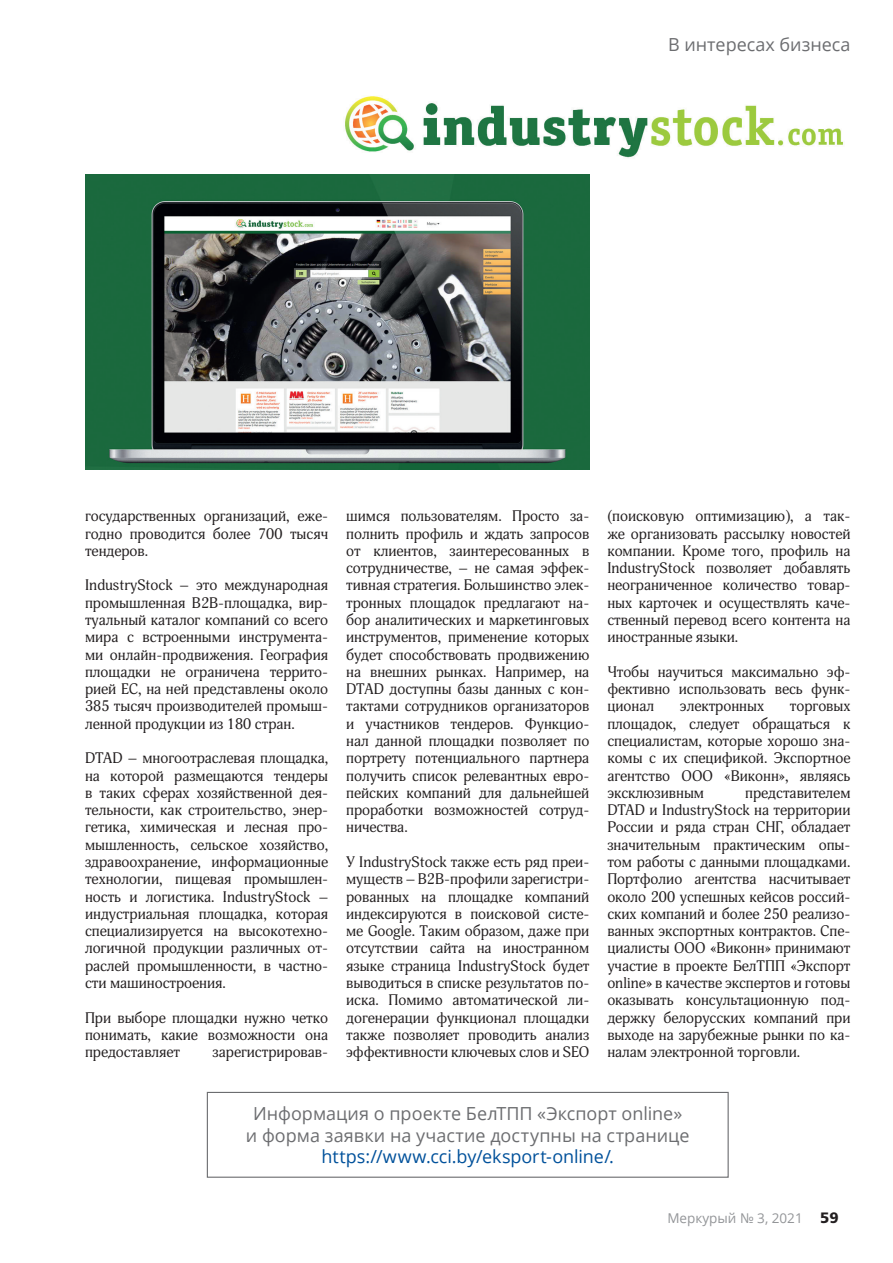
<style>
.page{position:relative;width:893px;height:1263px;background:#fff}
.page>*{position:absolute;margin:0;border:0;box-sizing:border-box;transform-origin:0 0}
.ПОДЗАГОЛОВОК_БОЛЬШОЙ{font:18px/21.6px "Open Sans";color:#6c6d70;text-align:center}
.ОСНОВНОЙ_ТЕКСТ{font:15px/17.2px "Adonis C";color:#231f20;text-align:justify}
.t1{font:13.5px "Open Sans";color:#939598}
.s1{color:#01519b}
.s2{font-family:"Free Set Bold C";font-size:15px;color:#231f20}
</style>
<div class="page">
<div style="left:207px;top:1092px;width:522px;height:86px;border:1px solid #6c6d70"></div>
<img style="left:85px;top:175px;width:504px;height:294px">
<img style="left:345px;top:96px;width:498px;height:62px">
<p class="ПОДЗАГОЛОВОК_БОЛЬШОЙ" style="left:668px;top:34px;width:184px">В интересах бизнеса</p>
<p class="ОСНОВНОЙ_ТЕКСТ" style="left:85px;top:508px;width:245px">государственных организаций, еже&shy;годно проводится более 700 тысяч тендеров.</p>
<p class="ОСНОВНОЙ_ТЕКСТ" style="left:85px;top:577px;width:245px">IndustryStock – это международная промышленная В2В-площадка, вир&shy;туальный каталог компаний со всего мира с встроенными инструмента&shy;ми онлайн-продвижения. География площадки не ограничена террито&shy;рией ЕС, на ней представлены около 385 тысяч производителей промыш&shy;ленной продукции из 180 стран.</p>
<p class="ОСНОВНОЙ_ТЕКСТ" style="left:85px;top:750px;width:245px">DTAD – многоотраслевая площадка, на которой размещаются тендеры в таких сферах хозяйственной дея&shy;тельности, как строительство, энер&shy;гетика, химическая и лесная про&shy;мышленность, сельское хозяйство, здравоохранение, информационные технологии, пищевая промышлен&shy;ность и логистика. IndustryStock – индустриальная площадка, которая специализируется на высокотехно&shy;логичной продукции различных от&shy;раслей промышленности, в частно&shy;сти машиностроения.</p>
<p class="ОСНОВНОЙ_ТЕКСТ" style="left:85px;top:1009px;width:245px">При выборе площадки нужно четко понимать, какие возможности она предоставляет</p>
<p class="ОСНОВНОЙ_ТЕКСТ" style="left:213px;top:1043px;width:117px">зарегистрировав-</p>
<p class="ОСНОВНОЙ_ТЕКСТ" style="left:346px;top:508px;width:245px">шимся пользователям. Просто за&shy;полнить профиль и ждать запросов от клиентов, заинтересованных в сотрудничестве, – не самая эффек&shy;тивная стратегия. Большинство элек&shy;тронных площадок предлагают на&shy;бор аналитических и маркетинговых инструментов, применение которых будет способствовать продвижению на внешних рынках. Например, на DTAD доступны базы данных с кон&shy;тактами сотрудников организаторов и участников тендеров. Функцио&shy;нал данной площадки позволяет по портрету потенциального партнера получить список релевантных евро&shy;пейских компаний для дальнейшей проработки возможностей сотруд&shy;ничества.</p>
<p class="ОСНОВНОЙ_ТЕКСТ" style="left:346px;top:853px;width:245px">У IndustryStock также есть ряд преи&shy;муществ – В2В-профили зарегистри&shy;рованных на площадке компаний индексируются в поисковой систе&shy;ме Google. Таким образом, даже при отсутствии сайта на иностранном языке страница IndustryStock будет выводиться в списке результатов по&shy;иска. Помимо автоматической ли&shy;догенерации функционал площадки также позволяет проводить анализ эффективности ключевых слов и SEO</p>
<p class="ОСНОВНОЙ_ТЕКСТ" style="left:607px;top:508px;width:245px">(поисковую оптимизацию), а так&shy;же организовать рассылку новостей компании. Кроме того, профиль на IndustryStock позволяет добавлять неограниченное количество товар&shy;ных карточек и осуществлять каче&shy;ственный перевод всего контента на иностранные языки.</p>
<p class="ОСНОВНОЙ_ТЕКСТ" style="left:607px;top:663px;width:245px">Чтобы научиться максимально эф&shy;фективно использовать весь функ&shy;ционал</p>
<p class="ОСНОВНОЙ_ТЕКСТ" style="left:607px;top:698px;width:245px;text-indent:183px">торговых площадок, следует обращаться к специалистам, которые хорошо зна&shy;комы с их спецификой. Экспортное агентство ООО «Виконн», являясь эксклюзивным</p>
<p class="ОСНОВНОЙ_ТЕКСТ" style="left:680px;top:698px;width:86px">электронных</p>
<p class="ОСНОВНОЙ_ТЕКСТ" style="left:607px;top:784px;width:245px;text-indent:138px">представителем DTAD и IndustryStock на территории России и ряда стран СНГ, обладает значительным практическим опы&shy;том работы с данными площадками.<br>Портфолио агентства насчитывает около 200 успешных кейсов россий&shy;ских компаний и более 250 реализо&shy;ванных экспортных контрактов. Спе&shy;циалисты ООО «Виконн» принимают участие в проекте БелТПП «Экспорт online» в качестве экспертов и готовы оказывать консультационную под&shy;держку белорусских компаний при выходе на зарубежные рынки по ка&shy;налам электронной торговли.</p>
<p class="ПОДЗАГОЛОВОК_БОЛЬШОЙ" style="left:246px;top:1102px;width:445px">Информация о проекте БелТПП «Экспорт online» и форма заявки на участие доступны на странице <span class="s1">https://www.cci.by/eksport-online/.</span></p>
<p class="t1" style="left:667px;top:1209px;width:173px">Меркурый № 3, 2021 <span class="s2">59</span></p>
</div>
